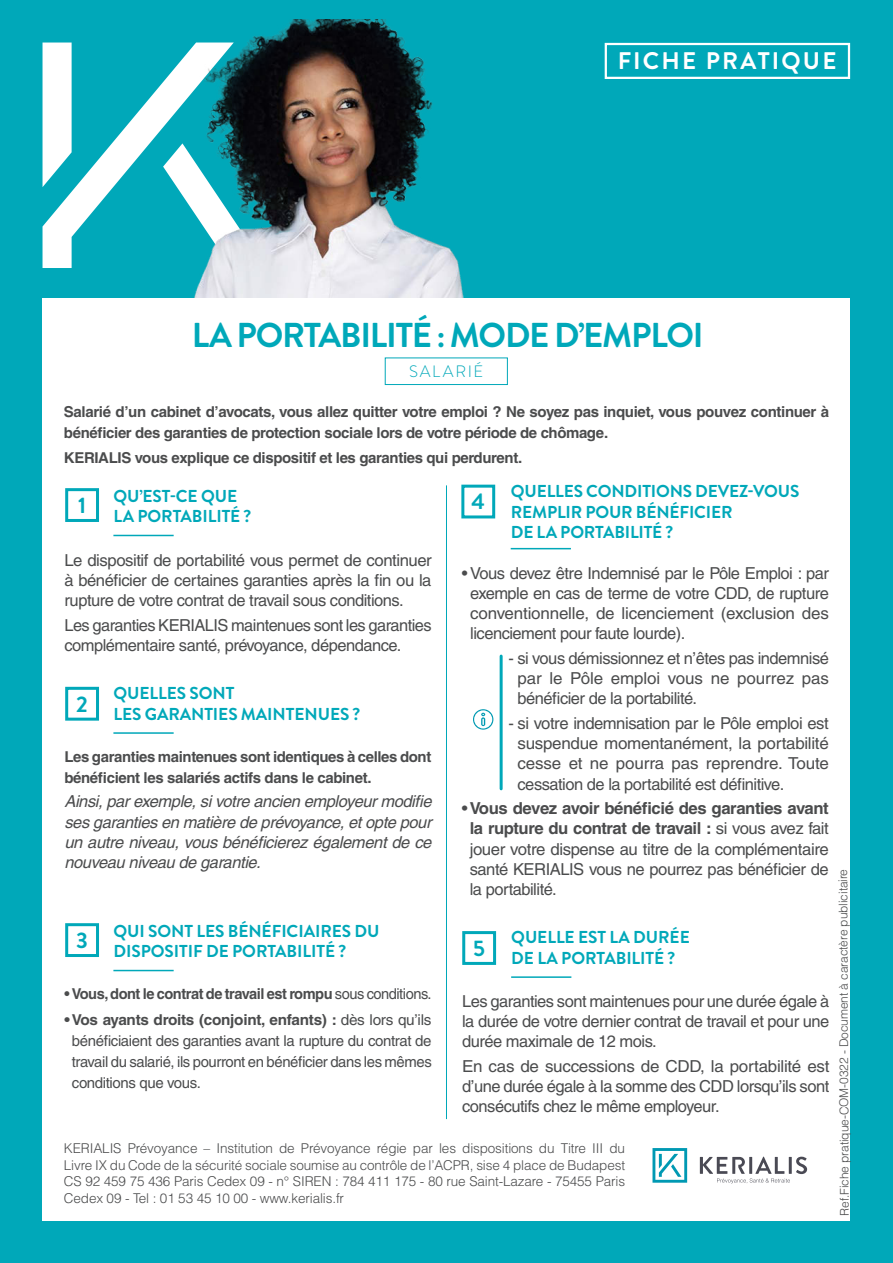
<style>
.page{position:relative;width:893px;height:1263px;background:#00a8b9}
.page>*{position:absolute;margin:0;border:0;box-sizing:border-box;transform-origin:0 0}
.KE_FICHE_TITRE{font:700 34.5px "Brandon Grotesque";letter-spacing:-.035em;color:#00a8b9}
.KE_FICHE_1_THEME{font:700 24px "Brandon Grotesque";letter-spacing:.09em;color:#fff}
.KE_FICHE_INTERTITRE{font:700 22.5px "Brandon Grotesque";color:#00a8b9}
.KE_FICHE_INTERTITRE-2{font:700 17.25px/20.2px "Brandon Grotesque";letter-spacing:-.005em;color:#00a8b9}
.TEXTE{font:16.5px/20.2px "Helvetica LT Pro";letter-spacing:-.03em;color:#4b4c4d;text-align:justify}
.TEXTE-2{font:italic 16.5px/20.2px "Helvetica LT Pro";letter-spacing:-.025em;color:#4b4c4d;text-align:justify}
.KE_FICHE_1_THEME-2{font:300 16.5px "Brandon Grotesque";letter-spacing:.105em;color:#00a8b9}
.TEXTE-3{font:700 15px/21px "Helvetica LT Pro";letter-spacing:-.025em;color:#4b4c4d}
.TEXTE-4{font:15px/21px "Helvetica LT Pro";letter-spacing:-.025em;color:#4b4c4d;text-align:justify}
.KE_ADRESSE{font:300 13.5px/16.5px "Helvetica LT Pro";letter-spacing:-.01em;color:#4b4c4d;text-align:justify}
.KE_ADRESSE-2{font:300 12px "Helvetica LT Pro";letter-spacing:-.015em;color:#4b4c4d}
.s1{font-weight:700}
.s2{font-weight:400}
</style>
<div class="page">
<svg style="left:43px;top:43px;width:134px;height:225px"></svg>
<img style="left:177px;top:20px;width:287px;height:278px">
<div style="left:43px;top:298px;width:807px;height:922px;background:#fff"></div>
<div style="left:605px;top:43px;width:245px;height:36px;border:2px solid #fff"></div>
<div style="left:385px;top:358px;width:123px;height:27px;border:1px solid #00a8b9"></div>
<hr style="left:113px;top:535px;width:61px;height:1px;background:#00a8b9">
<hr style="left:511px;top:548px;width:60px;height:1px;background:#00a8b9">
<hr style="left:113px;top:732px;width:61px;height:2px;background:#00a8b9">
<hr style="left:113px;top:970px;width:61px;height:1px;background:#00a8b9">
<hr style="left:511px;top:976px;width:60px;height:2px;background:#00a8b9">
<hr style="left:789px;top:1157px;width:3px;height:17px;background:#4a4a54">
<svg style="left:796px;top:1157px;width:11px;height:17px"></svg>
<svg style="left:652px;top:1148px;width:35px;height:35px"></svg>
<svg style="left:700px;top:1157px;width:90px;height:26px"></svg>
<hr style="left:446px;top:485px;width:1px;height:634px;background:#00a8b9">
<hr style="left:500px;top:656px;width:3px;height:133px;background:#00a8b9">
<svg style="left:473px;top:709px;width:20px;height:21px"></svg>
<div style="left:65px;top:488px;width:34px;height:34px;border:3px solid #00a8b9"></div>
<div style="left:65px;top:687px;width:34px;height:34px;border:3px solid #00a8b9"></div>
<div style="left:65px;top:923px;width:34px;height:34px;border:3px solid #00a8b9"></div>
<div style="left:461px;top:485px;width:34px;height:33px;border:3px solid #00a8b9"></div>
<div style="left:462px;top:931px;width:34px;height:34px;border:3px solid #00a8b9"></div>
<p class="KE_FICHE_1_THEME" style="left:618px;top:44px;width:220px">FICHE PRATIQUE</p>
<p class="KE_FICHE_TITRE" style="left:192px;top:311px;width:513px">LA PORTABILITÉ : MODE D’EMPLOI</p>
<p class="KE_FICHE_1_THEME-2" style="left:409px;top:360px;width:76px">SALARIÉ</p>
<p class="TEXTE-3" style="left:64px;top:401px;width:767px">Salarié d’un cabinet d’avocats, vous allez quitter votre emploi ? Ne soyez pas inquiet, vous pouvez continuer à bénéficier des garanties de protection sociale lors de votre période de chômage.</p>
<p class="TEXTE-3" style="left:64px;top:447px;width:460px">KERIALIS vous explique ce dispositif et les garanties qui perdurent.</p>
<p class="KE_FICHE_INTERTITRE-2" style="left:114px;top:486px;width:125px">QU’EST-CE QUE</p>
<p class="KE_FICHE_INTERTITRE-2" style="left:114px;top:506px;width:139px">LA PORTABILITÉ ?</p>
<p class="KE_FICHE_INTERTITRE-2" style="left:511px;top:482px;width:290px">QUELLES CONDITIONS DEVEZ-VOUS<br>REMPLIR POUR BÉNÉFICIER</p>
<p class="KE_FICHE_INTERTITRE-2" style="left:511px;top:522px;width:164px">DE LA PORTABILITÉ ?</p>
<p class="KE_FICHE_INTERTITRE" style="left:472px;top:486px;width:15px">4</p>
<p class="KE_FICHE_INTERTITRE" style="left:78px;top:489px;width:10px">1</p>
<p class="TEXTE" style="left:64px;top:550px;width:369px">Le dispositif de portabilité vous permet de continuer à bénéficier de certaines garanties après la fin ou la rupture de votre contrat de travail sous conditions.</p>
<p class="TEXTE" style="left:64px;top:615px;width:369px">Les garanties KERIALIS maintenues sont les garanties complémentaire santé, prévoyance, dépendance.</p>
<p class="KE_FICHE_INTERTITRE" style="left:76px;top:688px;width:13px">2</p>
<p class="KE_FICHE_INTERTITRE-2" style="left:114px;top:683px;width:122px">QUELLES SONT</p>
<p class="KE_FICHE_INTERTITRE-2" style="left:114px;top:704px;width:248px">LES GARANTIES MAINTENUES ?</p>
<p class="TEXTE-3" style="left:64px;top:746px;width:368px">Les garanties maintenues sont identiques à celles dont bénéficient les salariés actifs dans le cabinet.</p>
<p class="TEXTE-2" style="left:64px;top:791px;width:369px">Ainsi, par exemple, si votre ancien employeur modifie ses garanties en matière de prévoyance, et opte pour un autre niveau, vous bénéficierez également de ce nouveau niveau de garantie.</p>
<p class="TEXTE" style="left:470px;top:562px;width:360px;text-indent:-9px">• Vous devez être Indemnisé par le Pôle Emploi : par exemple en cas de terme de votre CDD, de rupture conventionnelle, de licenciement (exclusion des licenciement pour faute lourde).</p>
<p class="TEXTE" style="left:518px;top:648px;width:313px;text-indent:-9px">- si vous démissionnez et n’êtes pas indemnisé par le Pôle emploi vous ne pourrez pas bénéficier de la portabilité.</p>
<p class="TEXTE" style="left:518px;top:713px;width:313px;text-indent:-9px">- si votre indemnisation par le Pôle emploi est suspendue momentanément, la portabilité cesse et ne pourra pas reprendre. Toute cessation de la portabilité est définitive.</p>
<p class="TEXTE" style="left:470px;top:798px;width:361px;text-indent:-8px">• <span class="s1">Vous devez avoir bénéficié des garanties avant la rupture du contrat de travail :</span> si vous avez fait jouer votre dispense au titre de la complémentaire santé KERIALIS vous ne pourrez pas bénéficier de la portabilité.</p>
<p class="KE_FICHE_INTERTITRE" style="left:76px;top:924px;width:13px">3</p>
<p class="KE_FICHE_INTERTITRE-2" style="left:114px;top:921px;width:267px">QUI SONT LES BÉNÉFICIAIRES DU<br>DISPOSITIF DE PORTABILITÉ ?</p>
<p class="KE_FICHE_INTERTITRE-2" style="left:511px;top:927px;width:180px">QUELLE EST LA DURÉE</p>
<p class="KE_FICHE_INTERTITRE" style="left:473px;top:932px;width:13px">5</p>
<p class="KE_FICHE_INTERTITRE-2" style="left:511px;top:948px;width:165px">DE LA PORTABILITÉ ?</p>
<p class="TEXTE-3" style="left:64px;top:983px;width:369px">• Vous, dont le contrat de travail est rompu <span class="s2">sous conditions.</span></p>
<p class="TEXTE-4" style="left:72px;top:1009px;width:361px;text-indent:-7px"><span class="s1">• Vos ayants droits (conjoint, enfants) :</span> dès lors qu’ils bénéficiaient des garanties avant la rupture du contrat de travail du salarié, ils pourront en bénéficier dans les mêmes conditions que vous.</p>
<p class="TEXTE" style="left:462px;top:991px;width:369px">Les garanties sont maintenues pour une durée égale à la durée de votre dernier contrat de travail et pour une durée maximale de 12 mois.</p>
<p class="TEXTE" style="left:462px;top:1056px;width:369px">En cas de successions de CDD, la portabilité est d’une durée égale à la somme des CDD lorsqu’ils sont consécutifs chez le même employeur.</p>
<p class="KE_ADRESSE" style="left:64px;top:1140px;width:563px">KERIALIS Prévoyance – Institution de Prévoyance régie par les dispositions du Titre III du Livre IX du Code de la sécurité sociale soumise au contrôle de l’ACPR, sise 4 place de Budapest CS 92 459 75 436 Paris Cedex 09 - n° SIREN : 784 411 175 - 80 rue Saint-Lazare - 75455 Paris Cedex 09 - Tel : 01 53 45 10 00 - www.kerialis.fr</p>
<p class="KE_ADRESSE-2" style="left:836px;top:1216px;width:348px;rotate:-90deg">Ref.Fiche pratique-COM-0322 - Document à caractère publicitaire</p>
</div>
